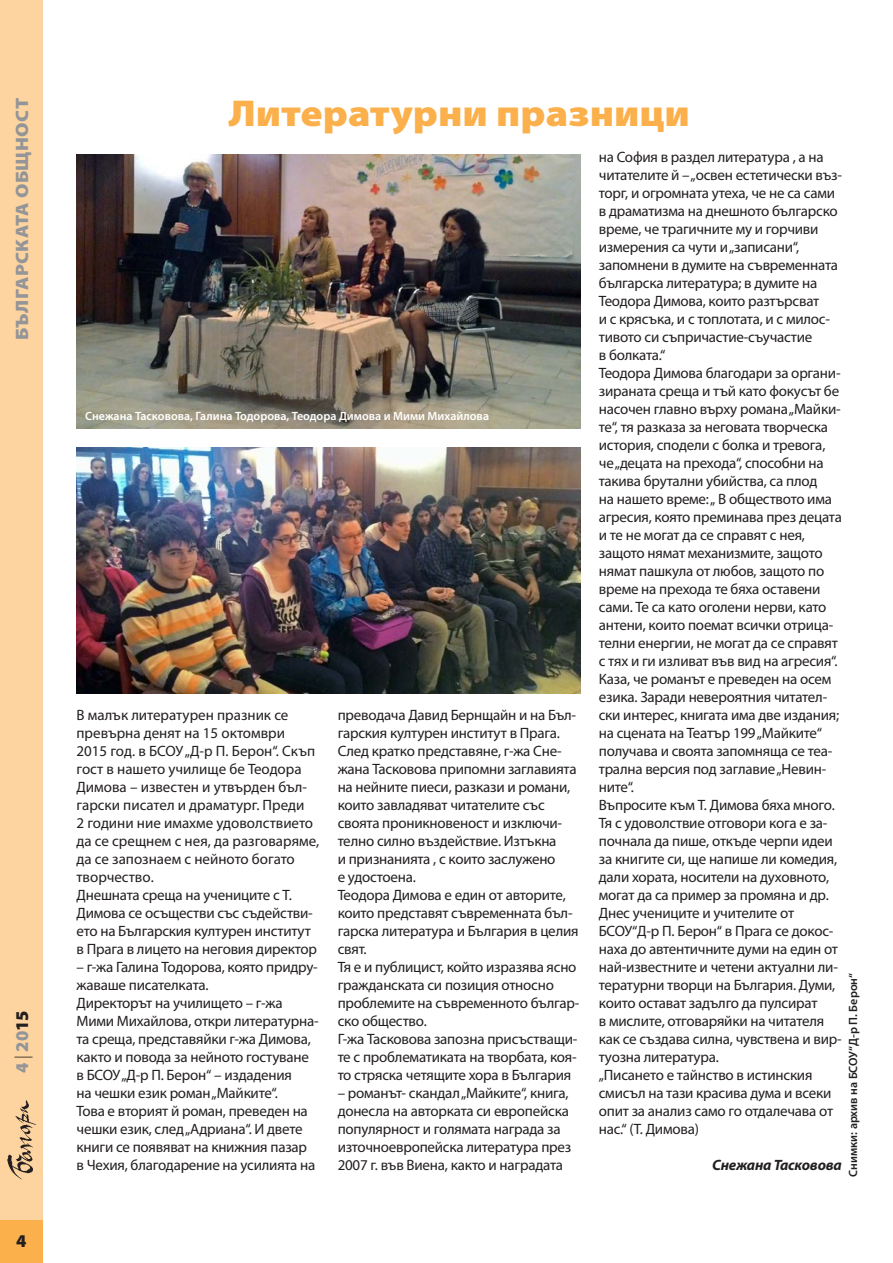
<style>
.page{position:relative;width:893px;height:1263px;background:#fff}
.page>*{position:absolute;margin:0;border:0;box-sizing:border-box;transform-origin:0 0}
.t1{font:900 37.5px "Myriad Pro";color:#fbb04b;scale:1.1 1}
.t2{font:900 18px "Myriad Pro";letter-spacing:.02em;color:#939598;scale:1.1 1}
.t3{font:900 18px "Myriad Pro";letter-spacing:.02em;color:#939598}
.t4{font:900 18px "Myriad Pro";color:#231f20}
.t5{font:15px/18px "Myriad Pro";letter-spacing:-.015em;color:#231f20}
.t6{font:italic 700 15px "Myriad Pro";letter-spacing:-.015em;color:#231f20}
.t7{font:600 12px "Myriad Pro";color:#fff}
.t8{font:600 12px "Myriad Pro";color:#231f20}
.s1{font-weight:300;color:#231f20}
.s2{color:#231f20}
</style>
<div class="page">
<div style="left:0;top:0;width:43px;height:1263px;background:#fdd49f"></div>
<div style="left:0;top:1220px;width:43px;height:43px;background:#fbb04b"></div>
<img style="left:7px;top:1100px;width:29px;height:80px">
<img style="left:77px;top:448px;width:504px;height:245px">
<img style="left:77px;top:154px;width:504px;height:274px">
<p class="t2" style="left:10px;top:340px;width:221px;rotate:-90deg">БЪЛГАРСКАТА ОБЩНОСТ</p>
<p class="t3" style="left:10px;top:1073px;width:64px;rotate:-90deg">4 <span class="s1">|</span> 20<span class="s2">15</span></p>
<p class="t4" style="left:16px;top:1229px;width:12px">4</p>
<h1 class="t1" style="left:228px;top:88px;width:421px">Литературни празници</h1>
<p class="t7" style="left:85px;top:408px;width:406px">Снежана Тасковова, Галина Тодорова, Теодора Димова и Мими Михайлова</p>
<p class="t5" style="left:77px;top:706px;width:244px">В малък литературен празник се превърна денят на 15 октомври<br>2015 год. в БСОУ „Д-р П. Берон“. Скъп гост в нашето училище бе Теодора<br>Димова – известен и утвърден бъл&shy;гарски писател и драматург. Преди<br>2 години ние имахме удоволствието да се срещнем с нея, да разговаряме, да се запознаем с нейното богато творчество.<br>Днешната среща на учениците с Т.<br>Димова се осъществи със съдействи&shy;ето на Българския културен институт в Прага в лицето на неговия директор</p>
<p class="t5" style="left:77px;top:958px;width:244px">– г-жа Галина Тодорова, която придру&shy;жаваше писателката.<br>Директорът на училището – г-жа Мими Михайлова, откри литературна&shy;та среща, представяйки г-жа Димова, както и повода за нейното гостуване в БСОУ „Д-р П. Берон“ – издадения<br>на чешки език роман „Майките“.<br>Това е вторият й роман, преведен на чешки език, след „Адриана“. И двете книги се появяват на книжния пазар<br>в Чехия, благодарение на усилията на</p>
<p class="t5" style="left:338px;top:706px;width:243px">преводача Давид Бернщайн и на Бъл&shy;гарския културен институт в Прага.<br>След кратко представяне, г-жа Сне&shy;жана Тасковова припомни заглавията на нейните пиеси, разкази и романи, които завладяват читателите със своята проникновеност и изключи&shy;телно силно въздействие. Изтъкна<br>и признанията , с които заслужено<br>е удостоена.<br>Теодора Димова е един от авторите, които представят съвременната бъл&shy;гарска литература и България в целия свят.<br>Тя е и публицист, който изразява ясно гражданската си позиция относно проблемите на съвременното българ&shy;ско общество.<br>Г-жа Тасковова запозна присъстващи&shy;те с проблематиката на творбата, коя&shy;то стряска четящите хора в България</p>
<p class="t5" style="left:338px;top:1084px;width:235px">– романът- скандал „Майките“, книга, донесла на авторката си европейска популярност и голямата награда за източноевропейска литература през 2007 г. във Виена, както и наградата</p>
<p class="t5" style="left:599px;top:148px;width:245px">на София в раздел литература , а на читателите й – „освен естетически въз&shy;торг, и огромната утеха, че не са сами в драматизма на днешното българско време, че трагичните му и горчиви измерения са чути и „записани“, запомнени в думите на съвременната българска литература; в думите на Теодора Димова, които разтърсват<br>и с крясъка, и с топлотата, и с милос&shy;тивото си съпричастие-съучастие<br>в болката.“<br>Теодора Димова благодари за органи&shy;зираната среща и тъй като фокусът бе насочен главно върху романа „Майки&shy;те“, тя разказа за неговата творческа история, сподели с болка и тревога, че „децата на прехода“, способни на такива брутални убийства, са плод<br>на нашето време: „ В обществото има агресия, която преминава през децата и те не могат да се справят с нея, защото нямат механизмите, защото нямат пашкула от любов, защото по време на прехода те бяха оставени сами. Те са като оголени нерви, като антени, които поемат всички отрица&shy;телни енергии, не могат да се справят с тях и ги изливат във вид на агресия“.<br>Каза, че романът е преведен на осем езика. Заради невероятния читател&shy;ски интерес, книгата има две издания; на сцената на Театър 199 „Майките“ получава и своята запомняща се теа&shy;трална версия под заглавие „Невин&shy;ните“.<br>Въпросите към Т. Димова бяха много.<br>Тя с удоволствие отговори кога е за&shy;почнала да пише, откъде черпи идеи за книгите си, ще напише ли комедия, дали хората, носители на духовното, могат да са пример за промяна и др.<br>Днес учениците и учителите от БСОУ“Д-р П. Берон“ в Прага се докос&shy;наха до автентичните думи на един от най-известните и четени актуални ли&shy;тературни творци на България. Думи, които остават задълго да пулсират<br>в мислите, отговаряйки на читателя как се създава силна, чувствена и вир&shy;туозна литература.<br>„Писането е тайнство в истинския смисъл на тази красива дума и всеки опит за анализ само го отдалечава от нас.“ (Т. Димова)</p>
<p class="t6" style="left:712px;top:1155px;width:131px">Снежана Тасковова</p>
<p class="t8" style="left:845px;top:1177px;width:205px;rotate:-90deg">Снимки: архив на БСОУ“Д-р П. Берон“</p>
</div>
